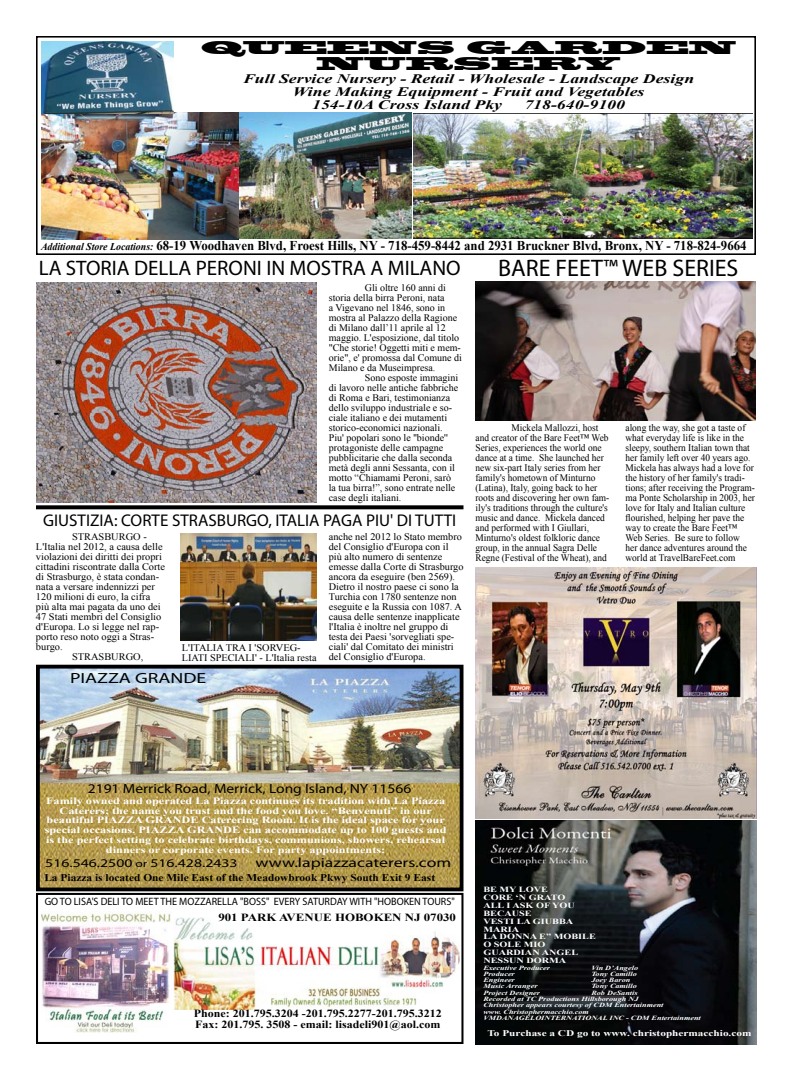
<style>
.page{position:relative;width:792px;height:1080px;background:#fff}
.page>*{position:absolute;margin:0;border:0;box-sizing:border-box;transform-origin:0 0}
.t1{font:24px "Myriad Pro";color:#000}
.t2{font:21px "Myriad Pro";color:#000}
.t3{font:17.3px "Blackoak Std";color:#000;scale:1.37 1}
.t4{font:17px "Myriad Pro";color:#000}
.t5{font:14.8px "Myriad Pro";color:#000;scale:1.33 1}
.t6{font:700 13.5px "Times New Roman";color:#000;scale:.95 1}
.t7{font:13.3px "Myriad Pro";color:#000;scale:1.17 1}
.t8{font:13.3px "Myriad Pro";color:#000;scale:1.33 1}
.t9{font:italic 700 12.9px/12.9px "Times New Roman";color:#000;scale:1.37 1}
.t10{font:11.8px "Myriad Pro";color:#000;scale:1.33 1}
.t11{font:700 10.9px/10.9px "Times New Roman";color:#000;scale:1.1 1}
.t12{font:700 10.9px "Times New Roman";color:#000;scale:1.18 1}
.t13{font:10.7px "Myriad Pro";color:#000;scale:.95 1}
.t14{font:700 10.3px "Times New Roman";color:#000;scale:1.11 1}
.t15{font:10px/10px "Times New Roman";color:#000}
.t16{font:10px/10px "Times New Roman";color:#000;scale:.94 1}
.t17{font:10px/10px "Times New Roman";color:#000;scale:1.04 1}
.t18{font:700 9.6px/9.7px "Times New Roman";color:#fff;text-align:center;scale:1.28 1}
.t19{font:700 8.7px "Times New Roman";color:#fff;scale:1.3 1}
.t20{font:700 7.9px/7.9px "Times New Roman";color:#fff;scale:1.3 1}
.t21{font:italic 700 6.3px/6.3px "Times New Roman";color:#fff;scale:1.3 1}
.s1{font-style:italic;font-size:10.4px}
.s2{font-size:10.3px}
</style>
<div class="page">
<img style="left:413px;top:114px;width:340px;height:125px">
<img style="left:41px;top:113px;width:370px;height:126px">
<img style="left:41px;top:41px;width:133px;height:73px">
<div style="left:36px;top:893px;width:427px;height:151px;border:2px solid #000"></div>
<img style="left:476px;top:567px;width:280px;height:477px">
<div style="left:36px;top:36px;width:720px;height:219px;border:2px solid #000"></div>
<img style="left:42px;top:912px;width:129px;height:121px">
<img style="left:174px;top:917px;width:286px;height:93px">
<img style="left:41px;top:670px;width:417px;height:113px">
<img style="left:41px;top:783px;width:417px;height:103px">
<div style="left:36px;top:665px;width:427px;height:226px;border:4px solid #000"></div>
<img style="left:476px;top:281px;width:280px;height:140px">
<img style="left:36px;top:283px;width:280px;height:219px">
<svg style="left:36px;top:505px;width:428px;height:4px;background:#151515"></svg>
<img style="left:180px;top:533px;width:137px;height:107px">
<h3 class="t3" style="left:201px;top:36px;width:392px">QUEENS GARDEN</h3>
<p class="t9" style="left:243px;top:72px;width:331px">Full Service Nursery - Retail - Wholesale - Landscape Design</p>
<h3 class="t3" style="left:316px;top:53px;width:224px">NURSERY</h3>
<p class="t9" style="left:312px;top:85px;width:244px;text-indent:-19px">Wine Making Equipment - Fruit and Vegetables<br>154-10A Cross Island Pky</p>
<p class="t9" style="left:524px;top:98px;width:75px">718-640-9100</p>
<h3 class="t6" style="left:41px;top:236px;width:744px"><span class="s1">Additional Store Locations:</span> 68-19 Woodhaven Blvd, Froest Hills, NY - 718-459-8442 and 2931 Bruckner Blvd, Bronx, NY - 718-824-9664</h3>
<h2 class="t2" style="left:39px;top:255px;width:423px">LA STORIA DELLA PERONI IN MOSTRA A MILANO</h2>
<p class="t15" style="left:329px;top:282px;width:135px;text-indent:36px">Gli oltre 160 anni di storia della birra Peroni, nata<br>a Vigevano nel 1846, sono in mostra al Palazzo della Ragione di Milano dall’11 aprile al 12 maggio. L'esposizione, dal titolo "Che storie! Oggetti miti e mem&shy;orie", e' promossa dal Comune di<br>Milano e da Museimpresa.</p>
<p class="t15" style="left:329px;top:372px;width:131px;text-indent:36px">Sono esposte immagini di lavoro nelle antiche fabbriche di Roma e Bari, testimonianza dello sviluppo industriale e so&shy;ciale italiano e dei mutamenti storico-economici nazionali.<br>Piu' popolari sono le ''bionde'' protagoniste delle campagne pubblicitarie che dalla seconda metà degli anni Sessanta, con il motto “Chiamami Peroni, sarò la tua birra!”, sono entrate nelle case degli italiani.</p>
<h3 class="t4" style="left:43px;top:509px;width:415px">GIUSTIZIA: CORTE STRASBURGO, ITALIA PAGA PIU' DI TUTTI</h3>
<p class="t17" style="left:72px;top:531px;width:73px">STRASBURGO -</p>
<p class="t17" style="left:36px;top:541px;width:123px">L'Italia nel 2012, a causa delle</p>
<p class="t17" style="left:36px;top:551px;width:123px">violazioni dei diritti dei propri</p>
<p class="t17" style="left:36px;top:561px;width:126px">cittadini riscontrate dalla Corte</p>
<p class="t17" style="left:36px;top:571px;width:120px">di Strasburgo, è stata condan-</p>
<p class="t17" style="left:36px;top:581px;width:116px">nata a versare indennizzi per</p>
<p class="t17" style="left:36px;top:591px;width:111px">120 milioni di euro, la cifra</p>
<p class="t17" style="left:36px;top:601px;width:121px">più alta mai pagata da uno dei</p>
<p class="t17" style="left:36px;top:611px;width:122px">47 Stati membri del Consiglio</p>
<p class="t17" style="left:36px;top:621px;width:120px">d'Europa. Lo si legge nel rap-</p>
<p class="t17" style="left:36px;top:631px;width:115px">porto reso noto oggi a Stras-</p>
<p class="t17" style="left:36px;top:641px;width:27px">burgo.</p>
<p class="t17" style="left:72px;top:651px;width:70px">STRASBURGO,</p>
<p class="t17" style="left:182px;top:642px;width:131px">L'ITALIA TRA I 'SORVEG-<br>LIATI SPECIALI' - L'Italia resta</p>
<p class="t15" style="left:329px;top:531px;width:136px">anche nel 2012 lo Stato membro del Consiglio d'Europa con il più alto numero di sentenze emesse dalla Corte di Strasburgo ancora da eseguire (ben 2569).<br>Dietro il nostro paese ci sono la<br>Turchia con 1780 sentenze non eseguite e la Russia con 1087. A causa delle sentenze inapplicate l'Italia è inoltre nel gruppo di testa dei Paesi 'sorvegliati spe&shy;ciali' dal Comitato dei ministri del Consiglio d'Europa.</p>
<h3 class="t5" style="left:70px;top:669px;width:104px">PIAZZA GRANDE</h3>
<h1 class="t1" style="left:498px;top:253px;width:242px">BARE FEET™ WEB SERIES</h1>
<p class="t16" style="left:475px;top:423px;width:144px;text-indent:36px">Mickela Mallozzi, host and creator of the Bare Feet™ Web<br>Series, experiences the world one dance at a time. She launched her new six-part Italy series from her family's hometown of Minturno (Latina), Italy, going back to her roots and discovering her own fam&shy;ily's traditions through the culture's music and dance. Mickela danced and performed with I Giullari,<br>Minturno's oldest folkloric dance group, in the annual Sagra Delle<br>Regne (Festival of the Wheat), and</p>
<p class="t16" style="left:625px;top:423px;width:139px">along the way, she got a taste of what everyday life is like in the sleepy, southern Italian town that her family left over 40 years ago.<br>Mickela has always had a love for the history of her family's tradi&shy;tions; after receiving the Program&shy;ma Ponte Scholarship in 2003, her love for Italy and Italian culture flourished, helping her pave the way to create the Bare Feet™<br>Web Series. Be sure to follow<br>her dance adventures around the world at TravelBareFeet.com</p>
<h3 class="t7" style="left:88px;top:780px;width:278px">2191 Merrick Road, Merrick, Long Island, NY 11566</h3>
<p class="t18" style="left:45px;top:796px;width:315px">Family owned and operated La Piazza continues its tradition with La Piazza Caterers; the name you trust and the food you love. “Benvenuti” in our beautiful PIAZZA GRANDE Caterering Room. It is the ideal space for your special occasions. PIAZZA GRANDE can accommodate up to 100 guests and is the perfect setting to celebrate birthdays, communions, showers, rehearsal dinners or corporate events. For party appointments:</p>
<p class="t10" style="left:45px;top:855px;width:146px">516.546.2500 <span class="s2">or</span> 516.428.2433</p>
<h3 class="t8" style="left:256px;top:854px;width:149px">www.lapiazzacaterers.com</h3>
<p class="t14" style="left:44px;top:871px;width:354px">La Piazza is located One Mile East of the Meadowbrook Pkwy South Exit 9 East</p>
<p class="t13" style="left:45px;top:895px;width:433px">GO TO LISA'S DELI TO MEET THE MOZZARELLA "BOSS" EVERY SATURDAY WITH "HOBOKEN TOURS"</p>
<p class="t20" style="left:483px;top:885px;width:88px">BE MY LOVE<br>CORE ‘N GRATO<br>ALL I ASK OF YOU<br>BECAUSE<br>VESTI LA GIUBBA<br>MARIA<br>LA DONNA E” MOBILE<br>O SOLE MIO<br>GUARDIAN ANGEL<br>NESSUN DORMA</p>
<p class="t21" style="left:483px;top:964px;width:53px">Executive Producer</p>
<p class="t21" style="left:591px;top:964px;width:37px">Vin D’Angelo</p>
<p class="t21" style="left:483px;top:970px;width:26px">Producer</p>
<p class="t21" style="left:591px;top:970px;width:36px">Tony Camillo</p>
<p class="t21" style="left:483px;top:977px;width:26px">Engineer</p>
<p class="t21" style="left:591px;top:977px;width:31px">Joey Baron</p>
<p class="t21" style="left:483px;top:983px;width:43px">Music Arranger</p>
<p class="t21" style="left:591px;top:983px;width:36px">Tony Camillo</p>
<p class="t21" style="left:483px;top:989px;width:45px">Project Designer</p>
<p class="t12" style="left:218px;top:910px;width:203px">901 PARK AVENUE HOBOKEN NJ 07030</p>
<p class="t21" style="left:483px;top:989px;width:169px;text-indent:108px">Rob DeSantis<br>Recorded at TC Productions Hillsborough NJ<br>Christopher appears courtesy of CDM Entertainment<br>www. Christophermacchio.com VMDANAGELOINTERNATIONAL INC - CDM Entertainment</p>
<p class="t19" style="left:487px;top:1027px;width:205px">To Purchase a CD go to www. christophermacchio.com</p>
<p class="t11" style="left:194px;top:1008px;width:227px">Phone: 201.795.3204 -201.795.2277-201.795.3212<br>Fax: 201.795. 3508 - email: lisadeli901@aol.com</p>
</div>
